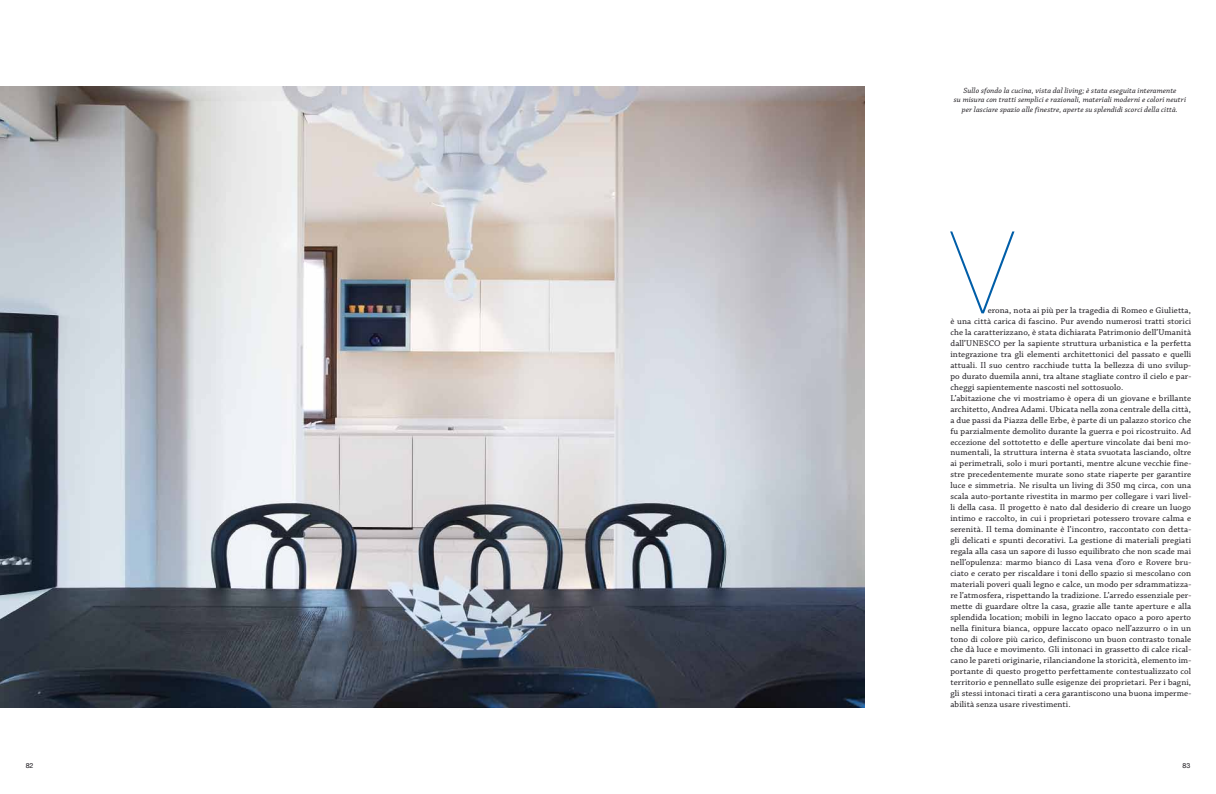
<style>
.page{position:relative;width:1216px;height:794px;background:#fff}
.page>*{position:absolute;margin:0;border:0;box-sizing:border-box;transform-origin:0 0}
.t1{font:200 114.62px "Helvetica Neue";color:#005ea8}
.t2{font:8.75px/10.9px "Chaparral Pro";letter-spacing:.01em;color:#1a171c}
.t3{font:italic 7.88px/9.6px "Chaparral Pro";letter-spacing:.01em;color:#1a171c;text-align:center}
.t4{font:7px "Helvetica Neue";color:#1a171c}
</style>
<div class="page">
<img style="left:0;top:87px;width:864px;height:620px">
<p class="t3" style="left:953px;top:86px;width:234px">Sullo sfondo la cucina, vista dal living; è stata eseguita interamente<br>su misura con tratti semplici e razionali, materiali moderni e colori neutri per lasciare spazio alle finestre, aperte su splendidi scorci della città.</p>
<h1 class="t1" style="left:952px;top:207px;width:62px">V</h1>
<p class="t2" style="left:950px;top:305px;width:242px;text-indent:37px">erona, nota ai più per la tragedia di Romeo e Giulietta, è una città carica di fascino. Pur avendo numerosi tratti storici che la caratterizzano, è stata dichiarata Patrimonio dell’Umanità dall’UNESCO per la sapiente struttura urbanistica e la perfetta integrazione tra gli elementi architettonici del passato e quelli attuali. Il suo centro racchiude tutta la bellezza di uno svilup&shy;po durato duemila anni, tra altane stagliate contro il cielo e par&shy;cheggi sapientemente nascosti nel sottosuolo.<br>L’abitazione che vi mostriamo è opera di un giovane e brillante architetto, Andrea Adami. Ubicata nella zona centrale della città, a due passi da Piazza delle Erbe, è parte di un palazzo storico che fu parzialmente demolito durante la guerra e poi ricostruito. Ad eccezione del sottotetto e delle aperture vincolate dai beni mo&shy;numentali, la struttura interna è stata svuotata lasciando, oltre ai perimetrali, solo i muri portanti, mentre alcune vecchie fine&shy;stre precedentemente murate sono state riaperte per garantire luce e simmetria. Ne risulta un living di 350 mq circa, con una scala auto-portante rivestita in marmo per collegare i vari livel&shy;li della casa. Il progetto è nato dal desiderio di creare un luogo intimo e raccolto, in cui i proprietari potessero trovare calma e serenità. Il tema dominante è l’incontro, raccontato con detta&shy;gli delicati e spunti decorativi. La gestione di materiali pregiati regala alla casa un sapore di lusso equilibrato che non scade mai nell’opulenza: marmo bianco di Lasa vena d’oro e Rovere bru&shy;ciato e cerato per riscaldare i toni dello spazio si mescolano con materiali poveri quali legno e calce, un modo per sdrammatizza&shy;re l’atmosfera, rispettando la tradizione. L’arredo essenziale per&shy;mette di guardare oltre la casa, grazie alle tante aperture e alla splendida location; mobili in legno laccato opaco a poro aperto nella finitura bianca, oppure laccato opaco nell’azzurro o in un tono di colore più carico, definiscono un buon contrasto tonale che dà luce e movimento. Gli intonaci in grassetto di calce rical&shy;cano le pareti originarie, rilanciandone la storicità, elemento im&shy;portante di questo progetto perfettamente contestualizzato col territorio e pennellato sulle esigenze dei proprietari. Per i bagni, gli stessi intonaci tirati a cera garantiscono una buona imperme&shy;abilità senza usare rivestimenti.</p>
<p class="t4" style="left:26px;top:761px;width:9px">82</p>
<p class="t4" style="left:1182px;top:761px;width:9px">83</p>
</div>
